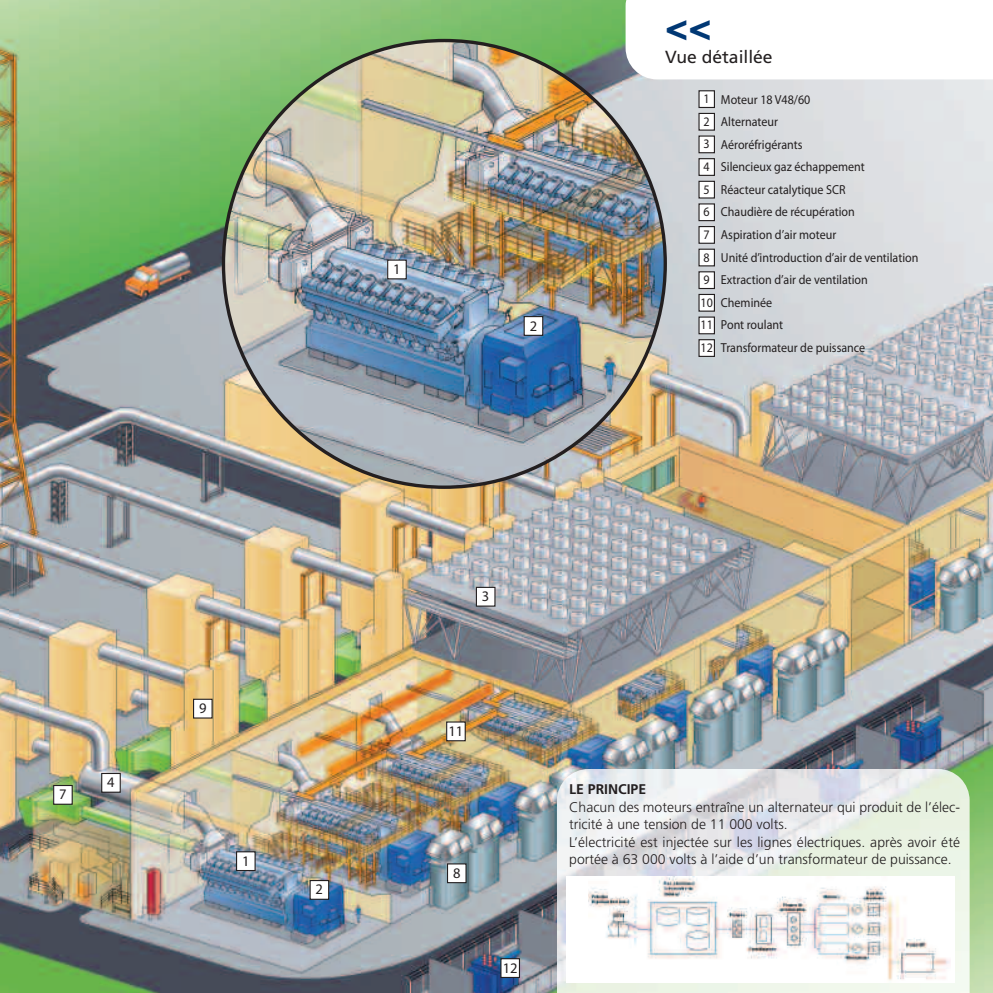
<style>
.page{position:relative;width:993px;height:993px;background:#fff}
.page>*{position:absolute;margin:0;border:0;box-sizing:border-box;transform-origin:0 0}
.t1{font:900 38.5px "Frutiger";color:#013874}
.t2{font:17.5px "Frutiger";color:#231f20}
.t3{font:condensed 14.7px "Helvetica Neue LT";color:#231f20}
.t4{font:300 14px/17.5px "Frutiger";color:#231f20}
.t5{font:700 14px "Frutiger";color:#231f20}
.t6{font:condensed 12.95px/22.6px "Helvetica Neue LT";color:#231f20;scale:.92 1}
</style>
<div class="page">
<img style="left:0;top:0;width:992px;height:992px">
<img style="left:223px;top:41px;width:442px;height:446px;border-radius:50%">
<div style="left:476px;top:587px;width:19px;height:19px;background:#fff"></div>
<div style="left:475px;top:586px;width:20px;height:20px;border:1px solid #231f20"></div>
<div style="left:698px;top:113px;width:16px;height:17px;background:#fff"></div>
<div style="left:698px;top:136px;width:16px;height:17px;background:#fff"></div>
<div style="left:698px;top:91px;width:16px;height:16px;background:#fff"></div>
<div style="left:698px;top:90px;width:16px;height:18px;border:1px solid #231f20"></div>
<div style="left:698px;top:159px;width:16px;height:16px;background:#fff"></div>
<div style="left:698px;top:158px;width:16px;height:18px;border:1px solid #231f20"></div>
<div style="left:698px;top:181px;width:16px;height:17px;background:#fff"></div>
<div style="left:698px;top:204px;width:16px;height:16px;background:#fff"></div>
<div style="left:698px;top:226px;width:16px;height:17px;background:#fff"></div>
<div style="left:698px;top:226px;width:16px;height:18px;border:1px solid #231f20"></div>
<div style="left:698px;top:249px;width:16px;height:17px;background:#fff"></div>
<div style="left:698px;top:272px;width:16px;height:16px;background:#fff"></div>
<div style="left:698px;top:271px;width:16px;height:18px;border:1px solid #231f20"></div>
<div style="left:698px;top:294px;width:16px;height:17px;background:#fff"></div>
<div style="left:698px;top:317px;width:16px;height:16px;background:#fff"></div>
<div style="left:698px;top:339px;width:16px;height:17px;background:#fff"></div>
<div style="left:698px;top:339px;width:16px;height:18px;border:1px solid #231f20"></div>
<div style="left:501px;top:958px;width:18px;height:19px;background:#fff"></div>
<div style="left:500px;top:957px;width:20px;height:20px;border:1px solid #231f20"></div>
<div style="left:447px;top:863px;width:19px;height:19px;background:#fff"></div>
<div style="left:447px;top:863px;width:19px;height:19px;border:1px solid #231f20"></div>
<div style="left:446px;top:721px;width:19px;height:19px;background:#fff"></div>
<div style="left:446px;top:721px;width:19px;height:20px;border:1px solid #231f20"></div>
<div style="left:236px;top:851px;width:19px;height:19px;background:#fff"></div>
<div style="left:236px;top:851px;width:19px;height:19px;border:1px solid #231f20"></div>
<div style="left:310px;top:880px;width:18px;height:18px;background:#fff"></div>
<div style="left:309px;top:879px;width:20px;height:20px;border:1px solid #231f20"></div>
<div style="left:102px;top:773px;width:18px;height:19px;background:#fff"></div>
<div style="left:101px;top:772px;width:20px;height:20px;border:1px solid #231f20"></div>
<div style="left:54px;top:785px;width:18px;height:19px;background:#fff"></div>
<div style="left:53px;top:784px;width:20px;height:20px;border:1px solid #231f20"></div>
<div style="left:193px;top:699px;width:19px;height:18px;background:#fff"></div>
<div style="left:193px;top:698px;width:19px;height:20px;border:1px solid #231f20"></div>
<div style="left:387px;top:260px;width:19px;height:19px;background:#fff"></div>
<div style="left:387px;top:259px;width:19px;height:20px;border:1px solid #231f20"></div>
<div style="left:524px;top:316px;width:18px;height:19px;background:#fff"></div>
<div style="left:523px;top:316px;width:20px;height:20px;border:1px solid #231f20"></div>
<svg style="left:625px;top:0;width:367px;height:79px"></svg>
<img style="left:557px;top:768px;width:412px;height:32px">
<div style="left:565px;top:875px;width:389px;height:107px;background:#fff"></div>
<img style="left:588px;top:875px;width:361px;height:106px">
<p class="t3" style="left:393px;top:263px;width:9px">1</p>
<p class="t3" style="left:529px;top:320px;width:9px">2</p>
<h1 class="t1" style="left:665px;top:11px;width:48px">&lt;&lt;</h1>
<h2 class="t2" style="left:665px;top:49px;width:109px">Vue détaillée</h2>
<p class="t6" style="left:720px;top:89px;width:216px">Moteur 18 V48/60<br>Alternateur<br>Aéroréfrigérants<br>Silencieux gaz échappement<br>Réacteur catalytique SCR<br>Chaudière de récupération<br>Aspiration d’air moteur<br>Unité d’introduction d’air de ventilation<br>Extraction d’air de ventilation<br>Cheminée<br>Pont roulant</p>
<p class="t6" style="left:703px;top:89px;width:8px">1</p>
<p class="t6" style="left:703px;top:111px;width:8px">2<br>3</p>
<p class="t6" style="left:700px;top:156px;width:180px">4<br>5<br>6<br>7<br>8<br>9<br>10<br>11<br>12 Transformateur de puissance</p>
<p class="t3" style="left:59px;top:788px;width:9px">7</p>
<p class="t3" style="left:107px;top:776px;width:9px">4</p>
<p class="t3" style="left:199px;top:702px;width:9px">9</p>
<p class="t3" style="left:242px;top:855px;width:9px">1</p>
<p class="t3" style="left:315px;top:883px;width:9px">2</p>
<p class="t3" style="left:482px;top:590px;width:9px">3</p>
<p class="t3" style="left:448px;top:725px;width:16px">11</p>
<p class="t3" style="left:453px;top:867px;width:9px">8</p>
<p class="t3" style="left:502px;top:961px;width:16px">12</p>
<p class="t5" style="left:569px;top:783px;width:78px">LE PRINCIPE</p>
<p class="t4" style="left:569px;top:799px;width:392px">Chacun des moteurs entraîne un alternateur qui produit de l’élec&shy;tricité à une tension de 11 000 volts.<br>L’électricité est injectée sur les lignes électriques. après avoir été portée à 63 000 volts à l’aide d’un transformateur de puissance.</p>
</div>
